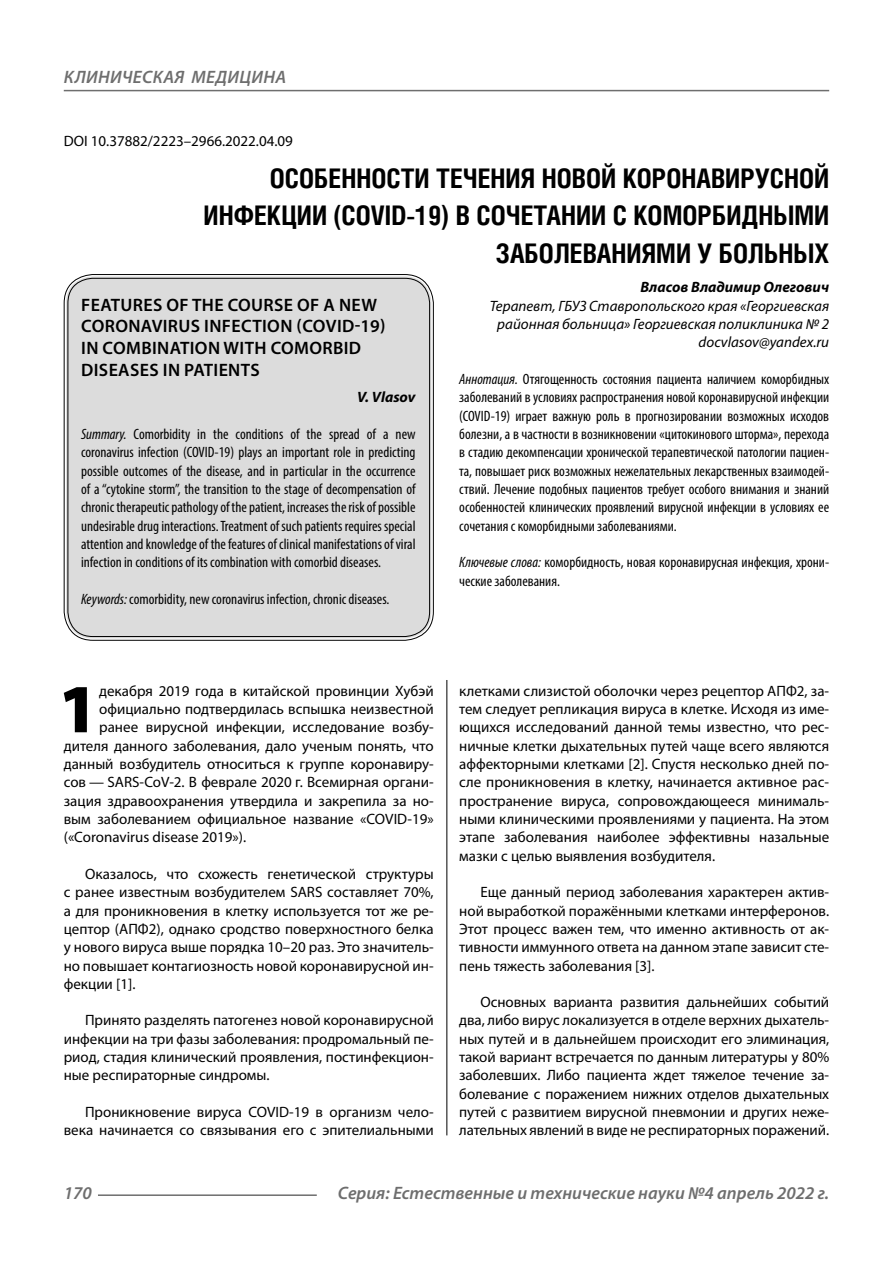
<style>
.page{position:relative;width:893px;height:1263px;background:#fff}
.page>*{position:absolute;margin:0;border:0;box-sizing:border-box;transform-origin:0 0}
.Bukvica{font:900 69.3px "Myriad Pro";color:#000}
.Header{font:700 27px/37.5px "Helios Cond C";color:#000;text-align:right}
.Header-eng{font:600 18px/21.6px "Myriad Pro";letter-spacing:.02em;color:#000}
.t1{font:italic 600 18px "Myriad Pro";color:#6e6e6e}
.Normal{font:15px/18.3px "Myriad Pro";color:#000;text-align:justify}
.Annotation-rus{font:condensed 15px/18.3px "Myriad Pro";color:#000;text-align:justify}
.Annotation-eng{font:condensed 15px/18.3px "Myriad Pro";color:#000;text-align:justify}
.Bukvica-2{font:15px "Myriad Pro";color:#000}
.Author-doc{font:italic 15px/18.3px "Myriad Pro";color:#000;text-align:center}
.DOI{font:15px "Myriad Pro";color:#000}
.Author{font:italic 700 15px "Myriad Pro";color:#000}
.Author-email{font:italic 15px "Myriad Pro";color:#000}
.Author-eng{font:italic 700 15px "Myriad Pro";color:#000}
.s1{font-style:italic}
</style>
<div class="page">
<hr style="left:446px;top:659px;width:1px;height:476px;background:#000">
<div style="left:66px;top:276px;width:365px;height:362px;background:#dcdcdc;border-radius:27px"></div>
<hr style="left:98px;top:1194px;width:219px;height:2px;background:#6e6e6e">
<hr style="left:64px;top:90px;width:765px;height:1px;background:#6e6e6e">
<p class="t1" style="left:64px;top:66px;width:23px">Клиническая</p>
<p class="t1" style="left:191px;top:66px;width:13px">медицина</p>
<p class="DOI" style="left:64px;top:132px;width:231px">DOI 10.37882/2223–2966.2022.04.09</p>
<p class="Header" style="left:204px;top:159px;width:627px">ОСОБЕННОСТИ ТЕЧЕНИЯ НОВОЙ КОРОНАВИРУСНОЙ<br>ИНФЕКЦИИ (COVID‑19) В СОЧЕТАНИИ С КОМОРБИДНЫМИ<br>ЗАБОЛЕВАНИЯМИ У БОЛЬНЫХ</p>
<p class="Author" style="left:640px;top:278px;width:190px">Власов Владимир Олегович</p>
<p class="Author-doc" style="left:490px;top:296px;width:341px">Терапевт, ГБУЗ Ставропольского края «Георгиевская районная больница» Георгиевская поликлиника № 2</p>
<p class="Author-email" style="left:699px;top:333px;width:132px">docvlasov@yandex.ru</p>
<p class="Annotation-rus" style="left:459px;top:370px;width:371px"><span class="s1">Аннотация.</span> Отягощенность состояния пациента наличием коморбидных заболеваний в условиях распространения новой коронавирусной инфекции (COVID‑19) играет важную роль в прогнозировании возможных исходов болезни, а в частности в возникновении «цитокинового шторма», перехода в стадию декомпенсации хронической терапевтической патологии пациен&shy;та, повышает риск возможных нежелательных лекарственных взаимодей&shy;ствий. Лечение подобных пациентов требует особого внимания и знаний особенностей клинических проявлений вирусной инфекции в условиях ее сочетания с коморбидными заболеваниями.</p>
<p class="Annotation-rus" style="left:459px;top:553px;width:371px"><span class="s1">Ключевые слова:</span> коморбидность, новая коронавирусная инфекция, хрони&shy;ческие заболевания.</p>
<p class="Header-eng" style="left:81px;top:293px;width:306px">FEATURES OF THE COURSE OF A NEW<br>CORONAVIRUS INFECTION (COVID‑19)<br>IN COMBINATION WITH COMORBID<br>DISEASES IN PATIENTS</p>
<p class="Author-eng" style="left:357px;top:388px;width:60px">V. Vlasov</p>
<p class="Annotation-eng" style="left:81px;top:425px;width:336px"><span class="s1">Summary.</span> Comorbidity in the conditions of the spread of a new coronavirus infection (COVID‑19) plays an important role in predicting possible outcomes of the disease, and in particular in the occurrence of a “cytokine storm”, the transition to the stage of decompensation of chronic therapeutic pathology of the patient, increases the risk of possible undesirable drug interactions. Treatment of such patients requires special attention and knowledge of the features of clinical manifestations of viral infection in conditions of its combination with comorbid diseases.</p>
<p class="Annotation-eng" style="left:81px;top:590px;width:310px"><span class="s1">Keywords:</span> comorbidity, new coronavirus infection, chronic diseases.</p>
<p class="Bukvica" style="left:58px;top:663px;width:41px">1</p>
<p class="Bukvica-2" style="left:99px;top:681px;width:336px">декабря 2019 года в китайской провинции Хубэй</p>
<p class="Bukvica-2" style="left:99px;top:700px;width:336px">официально подтвердилась вспышка неизвестной</p>
<p class="Bukvica-2" style="left:99px;top:718px;width:336px">ранее вирусной инфекции, исследование возбу-</p>
<p class="Bukvica-2" style="left:64px;top:736px;width:371px">дителя данного заболевания, дало ученым понять, что</p>
<p class="Bukvica-2" style="left:64px;top:755px;width:371px">данный возбудитель относиться к группе коронавиру-</p>
<p class="Bukvica-2" style="left:64px;top:773px;width:371px">сов — SARS-CoV‑2. В феврале 2020 г. Всемирная органи-</p>
<p class="Bukvica-2" style="left:64px;top:791px;width:371px">зация здравоохранения утвердила и закрепила за но-</p>
<p class="Bukvica-2" style="left:64px;top:810px;width:371px">вым заболеванием официальное название «COVID‑19»</p>
<p class="Bukvica-2" style="left:64px;top:828px;width:184px">(«Coronavirus disease 2019»).</p>
<p class="Normal" style="left:64px;top:864px;width:371px;text-indent:21px">Оказалось, что схожесть генетической структуры с ранее известным возбудителем SARS составляет 70%, а для проникновения в клетку используется тот же ре&shy;цептор (АПФ2), однако сродство поверхностного белка у нового вируса выше порядка 10–20 раз. Это значитель&shy;но повышает контагиозность новой коронавирусной ин&shy;фекции [1].</p>
<p class="Normal" style="left:64px;top:1011px;width:371px;text-indent:21px">Принято разделять патогенез новой коронавирусной инфекции на три фазы заболевания: продромальный пе&shy;риод, стадия клинический проявления, постинфекцион&shy;ные респираторные синдромы.</p>
<p class="Normal" style="left:64px;top:1103px;width:371px;text-align:right">Проникновение вируса COVID‑19 в организм чело&shy;века начинается со связывания его с эпителиальными</p>
<p class="Normal" style="left:459px;top:681px;width:371px">клетками слизистой оболочки через рецептор АПФ2, за&shy;тем следует репликация вируса в клетке. Исходя из име&shy;ющихся исследований данной темы известно, что рес&shy;ничные клетки дыхательных путей чаще всего являются аффекторными клетками [2]. Спустя несколько дней по&shy;сле проникновения в клетку, начинается активное рас&shy;пространение вируса, сопровождающееся минималь&shy;ными клиническими проявлениями у пациента. На этом этапе заболевания наиболее эффективны назальные мазки с целью выявления возбудителя.</p>
<p class="Normal" style="left:459px;top:883px;width:371px;text-indent:21px">Еще данный период заболевания характерен актив&shy;ной выработкой поражёнными клетками интерферонов.<br>Этот процесс важен тем, что именно активность от ак&shy;тивности иммунного ответа на данном этапе зависит сте&shy;пень тяжесть заболевания [3].</p>
<p class="Normal" style="left:459px;top:993px;width:371px;text-indent:21px">Основных варианта развития дальнейших событий два, либо вирус локализуется в отделе верхних дыхатель&shy;ных путей и в дальнейшем происходит его элиминация, такой вариант встречается по данным литературы у 80% заболевших. Либо пациента ждет тяжелое течение за&shy;болевание с поражением нижних отделов дыхательных путей с развитием вирусной пневмонии и других неже&shy;лательных явлений в виде не респираторных поражений.</p>
<p class="t1" style="left:64px;top:1182px;width:30px">170</p>
<p class="t1" style="left:338px;top:1182px;width:493px">Серия: Естественные и технические науки №4 апрель 2022 г.</p>
</div>
